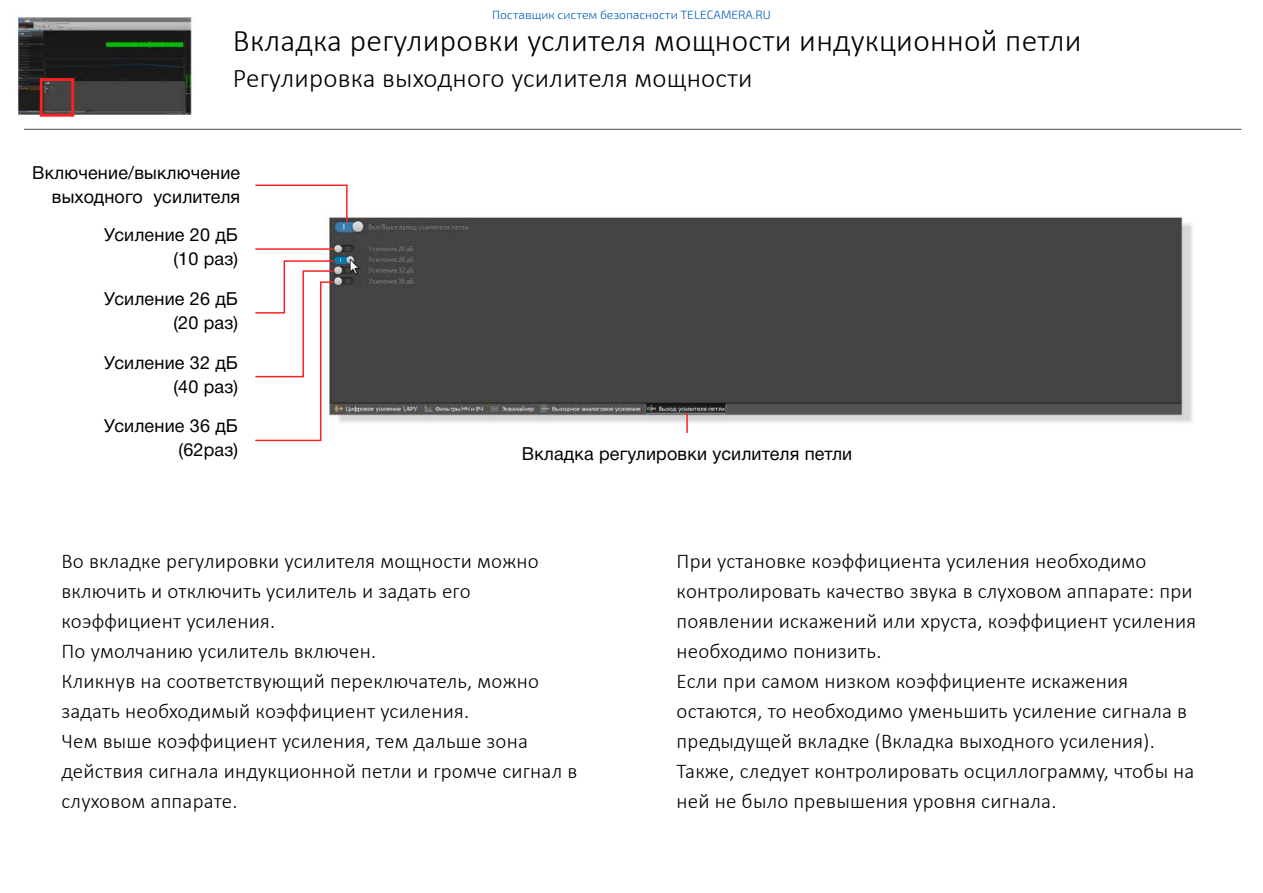
<style>
.page{position:relative;width:1263px;height:893px;background:#fff}
.page>*{position:absolute;margin:0;border:0;box-sizing:border-box;transform-origin:0 0}
.t1{font:300 31.5px "Calibri";letter-spacing:.01em;color:#000}
.t2{font:300 27px "Calibri";letter-spacing:.01em;color:#000}
.t3{font:300 21px/30px "Calibri";letter-spacing:.01em;color:#000}
.t4{font:18px/24px "Helvetica Neue Cyr";letter-spacing:.01em;color:#000;text-align:right}
.t5{font:300 12px "Exo 2.0";color:#005ebb}
</style>
<div class="page">
<img style="left:17px;top:17px;width:1225px;height:406px">
<div style="left:40px;top:78px;width:34px;height:39px;border:3px solid #f92121"></div>
<hr style="left:24px;top:129px;width:1217px;height:1px;background:#4d4d4d">
<hr style="left:255px;top:248px;width:79px;height:2px;background:#f92121">
<svg style="left:254px;top:184px;width:94px;height:40px"></svg>
<hr style="left:686px;top:413px;width:2px;height:20px;background:#f92121">
<svg style="left:254px;top:260px;width:81px;height:182px"></svg>
<p class="t5" style="left:492px;top:11px;width:280px">Поставщик систем безопасности TELECAMERA.RU</p>
<h1 class="t1" style="left:233px;top:21px;width:850px">Вкладка регулировки услителя мощности индукционной петли</h1>
<p class="t2" style="left:233px;top:61px;width:521px">Регулировка выходного усилителя мощности</p>
<p class="t4" style="left:32px;top:161px;width:210px">Включение/выключение выходного усилителя</p>
<p class="t4" style="left:104px;top:223px;width:136px">Усиление 20 дБ (10 раз)</p>
<p class="t4" style="left:104px;top:287px;width:136px">Усиление 26 дБ (20 раз)</p>
<p class="t4" style="left:104px;top:350px;width:136px">Усиление 32 дБ (40 раз)</p>
<p class="t4" style="left:104px;top:414px;width:136px">Усиление 36 дБ (62раз)</p>
<p class="t4" style="left:522px;top:442px;width:332px">Вкладка регулировки усилителя петли</p>
<p class="t3" style="left:61px;top:546px;width:517px">Во вкладке регулировки усилителя мощности можно включить и отключить усилитель и задать его коэффициент усиления.<br>По умолчанию усилитель включен.<br>Кликнув на соответствующий переключатель, можно задать необходимый коэффициент усиления.<br>Чем выше коэффициент усиления, тем дальше зона действия сигнала индукционной петли и громче сигнал в слуховом аппарате.</p>
<p class="t3" style="left:676px;top:546px;width:521px">При установке коэффициента усиления необходимо контролировать качество звука в слуховом аппарате: при появлении искажений или хруста, коэффициент усиления необходимо понизить.<br>Если при самом низком коэффициенте искажения остаются, то необходимо уменьшить усиление сигнала в предыдущей вкладке (Вкладка выходного усиления).<br>Также, следует контролировать осциллограмму, чтобы на ней не было превышения уровня сигнала.</p>
</div>
